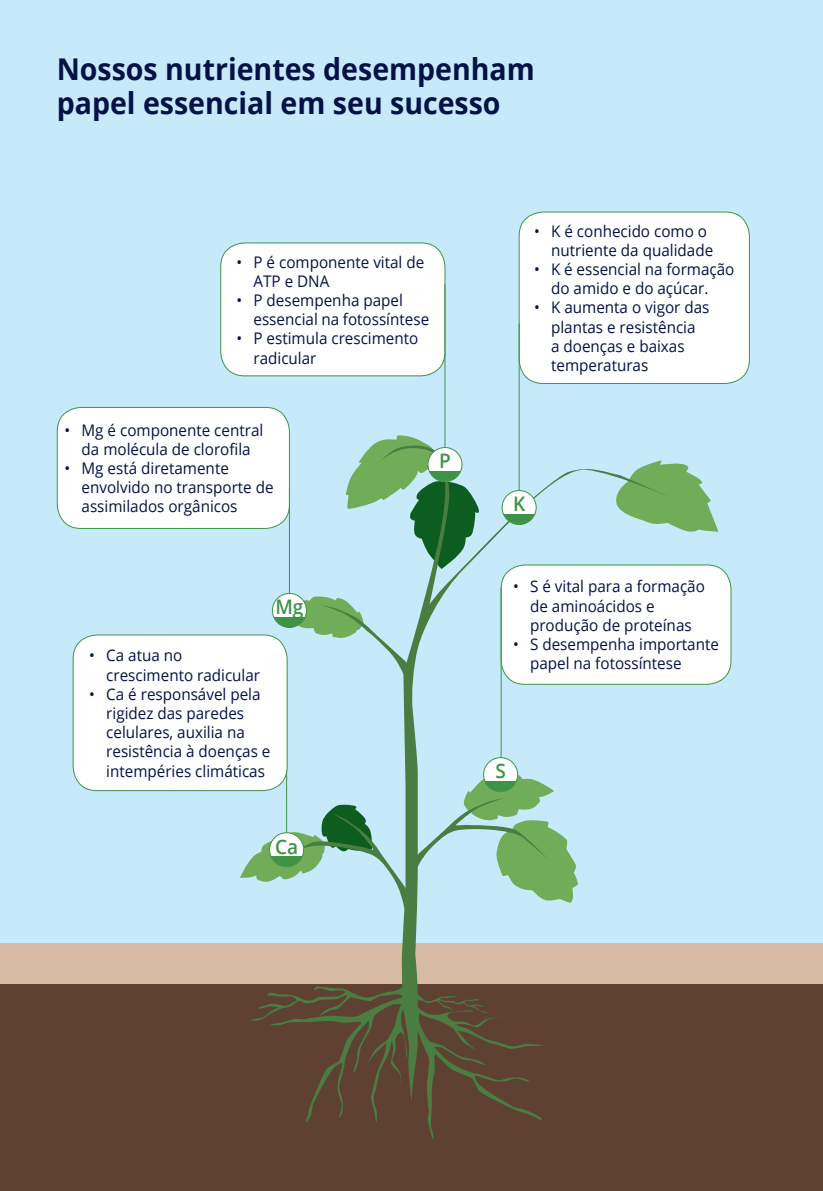
<style>
.page{position:relative;width:823px;height:1191px;background:#fff}
.page>*{position:absolute;margin:0;border:0;box-sizing:border-box;transform-origin:0 0}
.t1{font:700 30px/34.4px "Open Sans";color:#041146;scale:.95 1}
.t2{font:600 20px "Open Sans";color:#3f9347;scale:.95 1}
.t3{font:16px/19.2px "Open Sans";color:#041146;scale:.95 1}
</style>
<div class="page">
<div style="left:0;top:0;width:822px;height:1191px;background:#c7eafb"></div>
<div style="left:0;top:954px;width:822px;height:237px;background:#5f4132"></div>
<div style="left:0;top:943px;width:822px;height:41px;background:#d7bba2"></div>
<svg style="left:672px;top:463px;width:46px;height:69px"></svg>
<svg style="left:345px;top:435px;width:101px;height:74px"></svg>
<svg style="left:376px;top:444px;width:296px;height:542px"></svg>
<svg style="left:250px;top:986px;width:292px;height:154px"></svg>
<svg style="left:281px;top:596px;width:130px;height:87px"></svg>
<div style="left:220px;top:243px;width:224px;height:133px;background:#fff;border-radius:24px"></div>
<div style="left:220px;top:242px;width:225px;height:134px;border:1px solid #3f9347;border-radius:24px"></div>
<div style="left:57px;top:407px;width:232px;height:121px;background:#fff;border-radius:24px"></div>
<div style="left:57px;top:407px;width:233px;height:122px;border:1px solid #3f9347;border-radius:24px"></div>
<div style="left:519px;top:212px;width:230px;height:171px;background:#fff;border-radius:24px"></div>
<div style="left:518px;top:211px;width:231px;height:173px;border:1px solid #3f9347;border-radius:24px"></div>
<div style="left:501px;top:565px;width:229px;height:119px;background:#fff;border-radius:24px"></div>
<div style="left:500px;top:564px;width:231px;height:121px;border:1px solid #3f9347;border-radius:24px"></div>
<hr style="left:444px;top:284px;width:1px;height:179px;background:#3f9347">
<hr style="left:289px;top:487px;width:1px;height:139px;background:#3f9347">
<hr style="left:518px;top:323px;width:1px;height:179px;background:#3f9347">
<hr style="left:286px;top:672px;width:1px;height:179px;background:#3f9347">
<hr style="left:500px;top:587px;width:1px;height:179px;background:#3f9347">
<svg style="left:240px;top:774px;width:338px;height:143px"></svg>
<div style="left:73px;top:635px;width:214px;height:155px;background:#fff;border-radius:24px"></div>
<div style="left:73px;top:634px;width:214px;height:157px;border:1px solid #3f9347;border-radius:24px"></div>
<div style="left:427px;top:447px;width:34px;height:34px;background:#fff;border-radius:50%"></div>
<svg style="left:427px;top:471px;width:34px;height:10px"></svg>
<div style="left:427px;top:447px;width:35px;height:35px;border:1px solid #3f9347;border-radius:50%"></div>
<div style="left:502px;top:490px;width:34px;height:34px;background:#fff;border-radius:50%"></div>
<svg style="left:502px;top:514px;width:34px;height:10px"></svg>
<div style="left:501px;top:490px;width:35px;height:35px;border:1px solid #3f9347;border-radius:50%"></div>
<div style="left:272px;top:593px;width:34px;height:34px;background:#fff;border-radius:50%"></div>
<svg style="left:273px;top:617px;width:33px;height:10px"></svg>
<div style="left:272px;top:593px;width:35px;height:35px;border:1px solid #3f9347;border-radius:50%"></div>
<div style="left:269px;top:832px;width:34px;height:34px;background:#fff;border-radius:50%"></div>
<svg style="left:269px;top:856px;width:34px;height:10px"></svg>
<div style="left:269px;top:832px;width:35px;height:35px;border:1px solid #3f9347;border-radius:50%"></div>
<div style="left:483px;top:757px;width:34px;height:34px;background:#fff;border-radius:50%"></div>
<svg style="left:483px;top:781px;width:34px;height:10px"></svg>
<div style="left:483px;top:757px;width:35px;height:35px;border:1px solid #3f9347;border-radius:50%"></div>
<h1 class="t1" style="left:57px;top:51px;width:504px">Nossos nutrientes desempenham papel essencial em seu sucesso</h1>
<p class="t3" style="left:253px;top:252px;width:181px;text-indent:-17px">• P é componente vital de<br>ATP e DNA</p>
<p class="t3" style="left:253px;top:290px;width:186px;text-indent:-17px">• P desempenha papel essencial na fotossíntese</p>
<p class="t3" style="left:253px;top:328px;width:175px;text-indent:-17px">• P estimula crescimento radicular</p>
<p class="t3" style="left:64px;top:420px;width:210px;text-align:center">• Mg é componente central da molécula de clorofila</p>
<p class="t3" style="left:81px;top:458px;width:203px;text-indent:-17px">• Mg está diretamente envolvido no transporte de assimilados orgânicos</p>
<p class="t2" style="left:439px;top:447px;width:14px">P</p>
<p class="t2" style="left:275px;top:593px;width:31px">Mg</p>
<p class="t3" style="left:106px;top:645px;width:163px;text-indent:-17px">• Ca atua no crescimento radicular</p>
<p class="t3" style="left:106px;top:684px;width:174px;text-indent:-17px">• Ca é responsável pela rigidez das paredes celulares, auxilia na resistência à doenças e intempéries climáticas</p>
<p class="t2" style="left:275px;top:833px;width:26px">Ca</p>
<p class="t3" style="left:550px;top:221px;width:172px;text-indent:-17px">• K é conhecido como o nutriente da qualidade</p>
<p class="t3" style="left:533px;top:259px;width:212px;text-align:center">• K é essencial na formação do amido e do açúcar.</p>
<p class="t3" style="left:550px;top:298px;width:168px;text-indent:-17px">• K aumenta o vigor das plantas e resistência<br>a doenças e baixas temperaturas</p>
<p class="t2" style="left:512px;top:490px;width:14px">K</p>
<p class="t3" style="left:529px;top:576px;width:185px;text-indent:-17px">• S é vital para a formação de aminoácidos e produção de proteínas</p>
<p class="t3" style="left:529px;top:634px;width:200px;text-indent:-17px">• S desempenha importante papel na fotossíntese</p>
<p class="t2" style="left:495px;top:757px;width:13px">S</p>
</div>
